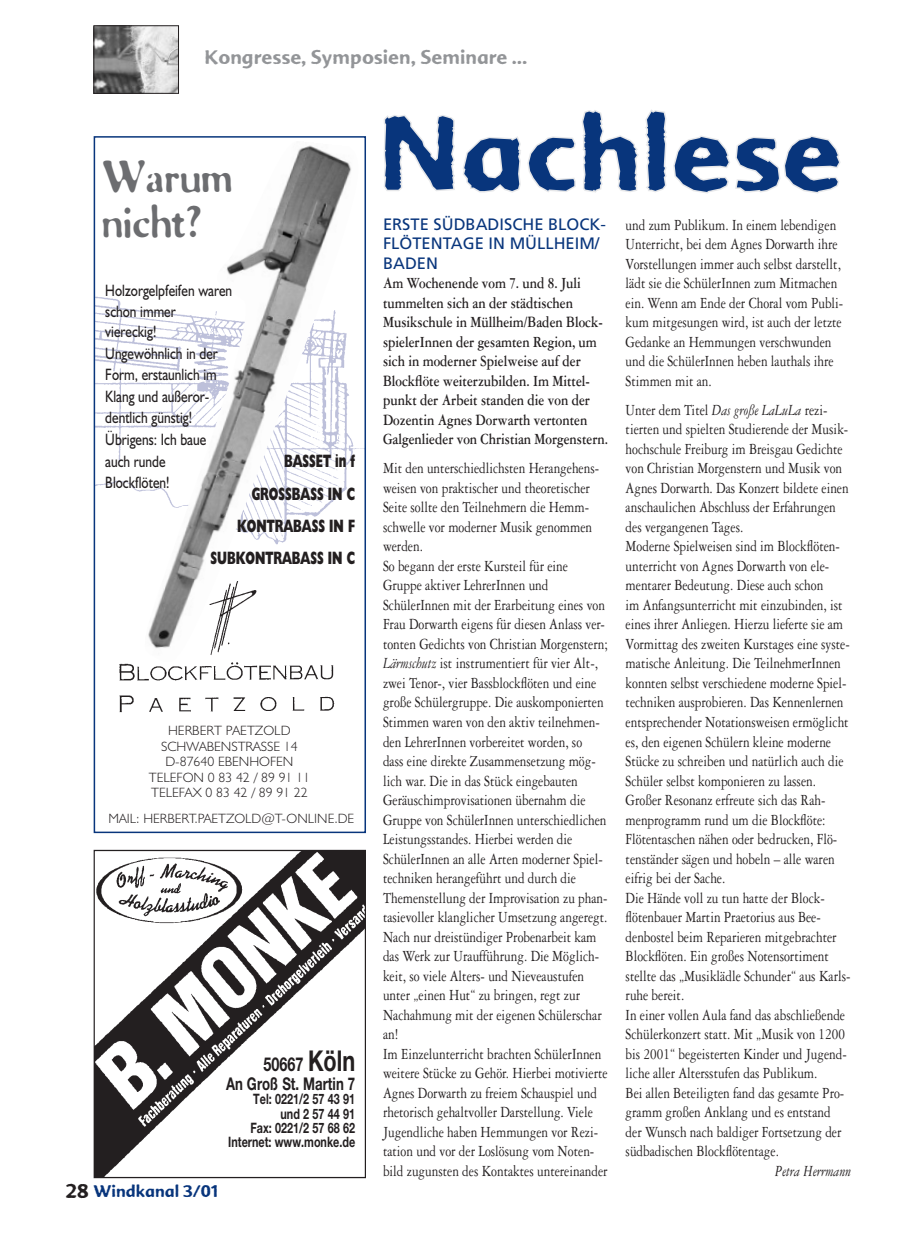
<style>
.page{position:relative;width:915px;height:1242px;background:#fff}
.page>*{position:absolute;margin:0;border:0;box-sizing:border-box;transform-origin:0 0}
.t1{font:103.5px "Advert Rough Three";color:#08357c;scale:1.04 1}
.t2{font:45px/45px "Flo Motion";color:#6c6d70}
.t3{font:19.5px "Advert Rough Three";color:#939598}
.t4{font:19.5px "Advert Rough Three";color:#231f20}
.t5{font:700 19.2px "Helvetica Neue";color:#231f20;scale:.75 1}
.t6{font:800 18px/32.1px "Humanist 521 BT";color:#231f20;text-align:right;scale:.66 1}
.t7{font:700 17.55px "Helvetica Neue";color:#231f20;scale:.75 1}
.t8{font:16.5px/19.5px "Garamond Three";color:#231f20;scale:.8 1}
.t9{font:700 16.5px/19.5px "Garamond Three";color:#231f20;scale:.8 1}
.t10{font:16.5px/21.6px "Humanist 521 BT";color:#231f20;scale:.81 1}
.t11{font:16.5px "Advert Rough Three";color:#08357c}
.t12{font:italic 16.5px "Garamond Three";color:#231f20;scale:.8 1}
.t13{font:700 14.4px/14.4px "Helvetica Neue";color:#231f20;text-align:right;scale:.75 1}
.t14{font:300 13.5px/15.6px "Humanist 521 BT";color:#231f20;text-align:center}
.s1{font-size:28.65px}
.s2{font-family:"Frutiger";font-weight:400;color:#08357c}
.s3{font-style:italic}
</style>
<div class="page">
<img style="left:96px;top:28px;width:81px;height:64px">
<div style="left:94px;top:26px;width:85px;height:68px;border:1px solid #231f20"></div>
<svg style="left:384px;top:110px;width:457px;height:84px"></svg>
<img style="left:96px;top:852px;width:268px;height:324px">
<div style="left:94px;top:850px;width:272px;height:328px;border:1px solid #231f20"></div>
<img style="left:97px;top:296px;width:266px;height:196px">
<div style="left:94px;top:136px;width:272px;height:697px;border:2px solid #08357c"></div>
<img style="left:119px;top:663px;width:216px;height:50px">
<img style="left:144px;top:136px;width:218px;height:533px">
<p class="t3" style="left:204px;top:46px;width:324px">Kongresse, Symposien, Seminare …</p>
<p class="t2" style="left:102px;top:154px;width:132px">Warum nicht?</p>
<p class="t10" style="left:105px;top:279px;width:158px">Holzorgelpfeifen waren schon immer</p>
<p class="t10" style="left:105px;top:320px;width:140px">viereckig!<br>Ungewöhnlich in der<br>Form, erstaunlich im<br>Klang und außeror&shy;dentlich günstig!<br>Übrigens: Ich baue auch runde<br>Blockflöten!</p>
<p class="t6" style="left:210px;top:445px;width:220px">BASSET in f<br>GROSSBASS IN C<br>KONTRABASS IN F<br>SUBKONTRABASS IN C</p>
<p class="t14" style="left:149px;top:722px;width:162px">HERBERT PAETZOLD<br>SCHWABENSTRASSE 14<br>D-87640 EBENHOFEN<br>TELEFON 0 83 42 / 89 91 11<br>TELEFAX 0 83 42 / 89 91 22</p>
<p class="t14" style="left:108px;top:810px;width:247px">MAIL: HERBERT.PAETZOLD@T-ONLINE.DE</p>
<p class="t5" style="left:263px;top:1053px;width:124px">50667 <span class="s1">Köln</span></p>
<p class="t7" style="left:226px;top:1073px;width:174px">An Groß St. Martin 7</p>
<p class="t13" style="left:228px;top:1092px;width:171px">Tel: 0221/2 57 43 91<br>und 2 57 44 91<br>Fax: 0221/2 57 68 62<br>Internet: www.monke.de</p>
<p class="t4" style="left:65px;top:1179px;width:25px">28</p>
<p class="t11" style="left:94px;top:1181px;width:126px">Windkanal 3/01</p>
<p class="t1" style="left:378px;top:92px;width:448px">Nachlese</p>
<p class="t9" style="left:383px;top:215px;width:283px"><span class="s2">ERSTE SÜDBADISCHE BLOCK-<br>FLÖTENTAGE IN MÜLLHEIM/<br>BADEN<br></span>Am Wochenende vom 7. und 8. Juli tummelten sich an der städtischen<br>Musikschule in Müllheim/Baden Block&shy;spielerInnen der gesamten Region, um sich in moderner Spielweise auf der<br>Blockflöte weiterzubilden. Im Mittel&shy;punkt der Arbeit standen die von der<br>Dozentin Agnes Dorwarth vertonten<br>Galgenlieder von Christian Morgenstern.</p>
<p class="t8" style="left:383px;top:458px;width:282px">Mit den unterschiedlichsten Herangehens&shy;weisen von praktischer und theoretischer Seite sollte den Teilnehmern die Hemm&shy;schwelle vor moderner Musik genommen werden.<br>So begann der erste Kursteil für eine Gruppe aktiver LehrerInnen und SchülerInnen mit der Erarbeitung eines von Frau Dorwarth eigens für diesen Anlass ver&shy;tonten Gedichts von Christian Morgenstern; <span class="s3">Lärmschutz</span> ist instrumentiert für vier Alt-, zwei Tenor-, vier Bassblockflöten und eine große Schülergruppe. Die auskomponierten Stimmen waren von den aktiv teilnehmen&shy;den LehrerInnen vorbereitet worden, so<br>dass eine direkte Zusammensetzung mög&shy;lich war. Die in das Stück eingebauten Geräuschimprovisationen übernahm die Gruppe von SchülerInnen unterschiedlichen Leistungsstandes. Hierbei werden die SchülerInnen an alle Arten moderner Spiel&shy;techniken herangeführt und durch die Themenstellung der Improvisation zu phan&shy;tasievoller klanglicher Umsetzung angeregt.<br>Nach nur dreistündiger Probenarbeit kam das Werk zur Uraufführung. Die Möglich&shy;keit, so viele Alters- und Nieveaustufen unter „einen Hut“ zu bringen, regt zur Nachahmung mit der eigenen Schülerschar an!<br>Im Einzelunterricht brachten SchülerInnen weitere Stücke zu Gehör. Hierbei motivierte Agnes Dorwarth zu freiem Schauspiel und rhetorisch gehaltvoller Darstellung. Viele Jugendliche haben Hemmungen vor Rezi&shy;tation und vor der Loslösung vom Noten&shy;bild zugunsten des Kontaktes untereinander</p>
<p class="t8" style="left:625px;top:215px;width:273px">und zum Publikum. In einem lebendigen Unterricht, bei dem Agnes Dorwarth ihre Vorstellungen immer auch selbst darstellt, lädt sie die SchülerInnen zum Mitmachen ein. Wenn am Ende der Choral vom Publi&shy;kum mitgesungen wird, ist auch der letzte Gedanke an Hemmungen verschwunden und die SchülerInnen heben lauthals ihre Stimmen mit an.</p>
<p class="t8" style="left:625px;top:400px;width:254px">Unter dem Titel <span class="s3">Das große LaLuLa</span> rezi-</p>
<p class="t8" style="left:625px;top:419px;width:280px">tierten und spielten Studierende der Musik-</p>
<p class="t8" style="left:625px;top:439px;width:273px">hochschule Freiburg im Breisgau Gedichte</p>
<p class="t8" style="left:625px;top:458px;width:272px">von Christian Morgenstern und Musik von</p>
<p class="t8" style="left:625px;top:478px;width:280px">Agnes Dorwarth. Das Konzert bildete einen</p>
<p class="t8" style="left:625px;top:497px;width:264px">anschaulichen Abschluss der Erfahrungen</p>
<p class="t8" style="left:625px;top:517px;width:149px">des vergangenen Tages.</p>
<p class="t8" style="left:625px;top:536px;width:269px">Moderne Spielweisen sind im Blockflöten-</p>
<p class="t8" style="left:625px;top:556px;width:256px">unterricht von Agnes Dorwarth von ele-</p>
<p class="t8" style="left:625px;top:575px;width:249px">mentarer Bedeutung. Diese auch schon</p>
<p class="t8" style="left:625px;top:595px;width:272px">im Anfangsunterricht mit einzubinden, ist</p>
<p class="t8" style="left:625px;top:614px;width:273px">eines ihrer Anliegen. Hierzu lieferte sie am</p>
<p class="t8" style="left:625px;top:634px;width:282px">Vormittag des zweiten Kurstages eine syste-</p>
<p class="t8" style="left:625px;top:653px;width:270px">matische Anleitung. Die TeilnehmerInnen</p>
<p class="t8" style="left:625px;top:673px;width:277px">konnten selbst verschiedene moderne Spiel-</p>
<p class="t8" style="left:625px;top:692px;width:274px">techniken ausprobieren. Das Kennenlernen</p>
<p class="t8" style="left:625px;top:712px;width:280px">entsprechender Notationsweisen ermöglicht</p>
<p class="t8" style="left:625px;top:731px;width:258px">es, den eigenen Schülern kleine moderne</p>
<p class="t8" style="left:625px;top:751px;width:274px">Stücke zu schreiben und natürlich auch die</p>
<p class="t8" style="left:625px;top:770px;width:239px">Schüler selbst komponieren zu lassen.</p>
<p class="t8" style="left:625px;top:790px;width:251px">Großer Resonanz erfreute sich das Rah-</p>
<p class="t8" style="left:625px;top:809px;width:251px">menprogramm rund um die Blockflöte:</p>
<p class="t8" style="left:625px;top:829px;width:266px">Flötentaschen nähen oder bedrucken, Flö-</p>
<p class="t8" style="left:625px;top:848px;width:263px">tenständer sägen und hobeln – alle waren</p>
<p class="t8" style="left:625px;top:868px;width:126px">eifrig bei der Sache.</p>
<p class="t8" style="left:625px;top:887px;width:250px">Die Hände voll zu tun hatte der Block-</p>
<p class="t8" style="left:625px;top:907px;width:245px">flötenbauer Martin Praetorius aus Bee-</p>
<p class="t8" style="left:625px;top:926px;width:265px">denbostel beim Reparieren mitgebrachter</p>
<p class="t8" style="left:625px;top:946px;width:255px">Blockflöten. Ein großes Notensortiment</p>
<p class="t8" style="left:625px;top:965px;width:282px">stellte das „Musiklädle Schunder“ aus Karls-</p>
<p class="t8" style="left:625px;top:985px;width:75px">ruhe bereit.</p>
<p class="t8" style="left:625px;top:1004px;width:276px">In einer vollen Aula fand das abschließende</p>
<p class="t8" style="left:625px;top:1024px;width:276px">Schülerkonzert statt. Mit „Musik von 1200</p>
<p class="t8" style="left:625px;top:1043px;width:278px">bis 2001“ begeisterten Kinder und Jugend-</p>
<p class="t8" style="left:625px;top:1063px;width:241px">liche aller Altersstufen das Publikum.</p>
<p class="t8" style="left:625px;top:1082px;width:275px">Bei allen Beteiligten fand das gesamte Pro-</p>
<p class="t8" style="left:625px;top:1102px;width:258px">gramm großen Anklang und es entstand</p>
<p class="t8" style="left:625px;top:1121px;width:271px">der Wunsch nach baldiger Fortsetzung der</p>
<p class="t8" style="left:625px;top:1141px;width:193px">südbadischen Blockflötentage.</p>
<p class="t12" style="left:775px;top:1162px;width:96px">Petra Herrmann</p>
</div>
